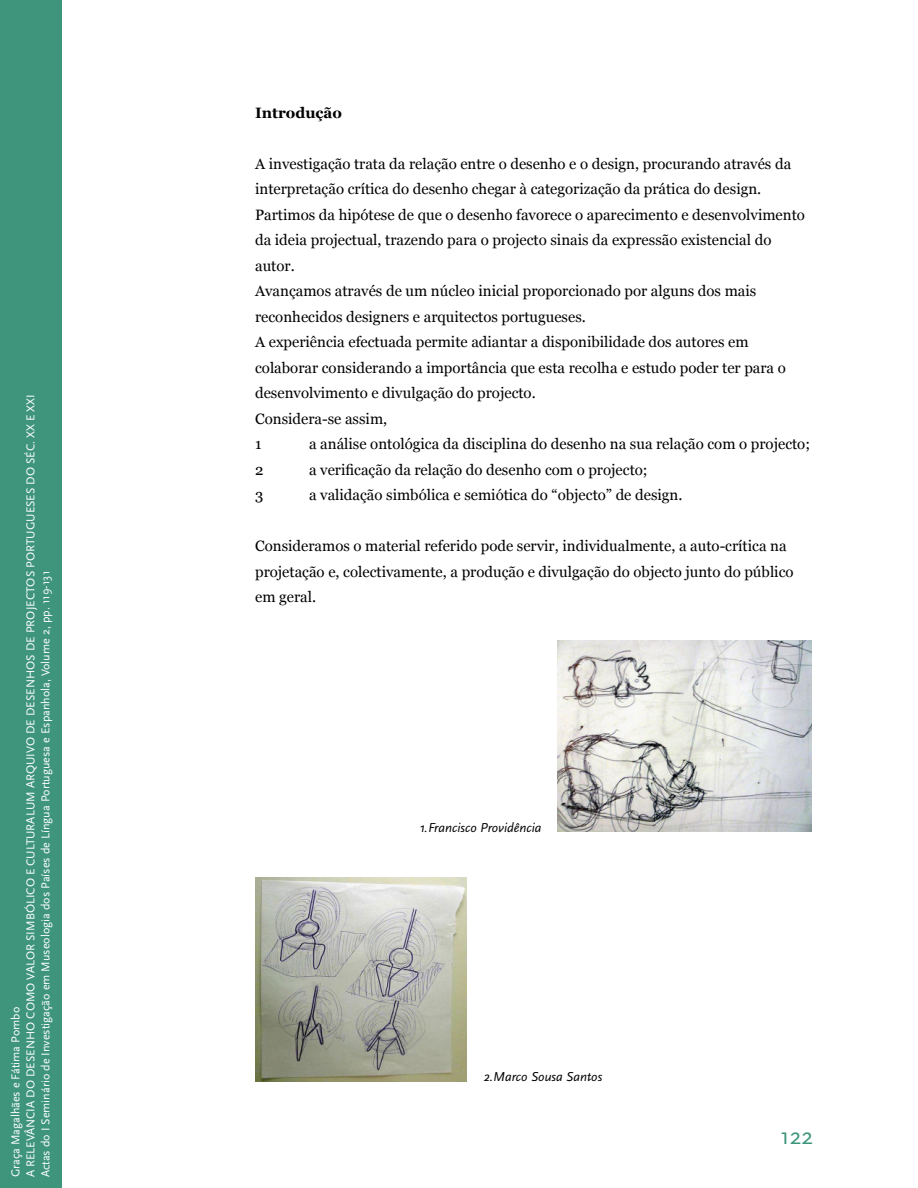
<style>
.page{position:relative;width:918px;height:1188px;background:#fff}
.page>*{position:absolute;margin:0;border:0;box-sizing:border-box;transform-origin:0 0}
.t1{font:24px "Scala Sans Pro";color:#3e957c}
.t2{font:15px/25.5px "Georgia";color:#000}
.t3{font:700 15px "Georgia";color:#000}
.t4{font:italic 13.5px "Scala Sans Pro";color:#000}
.t5{font:12px/15px "Scala Sans Pro";color:#fff}
</style>
<div class="page">
<div style="left:0;top:0;width:62px;height:1188px;background:#3e957c"></div>
<img style="left:558px;top:640px;width:254px;height:192px">
<img style="left:255px;top:877px;width:211px;height:205px">
<p class="t5" style="left:9px;top:1177px;width:785px;rotate:-90deg">Graça Magalhães e Fátima Pombo<br>A RELEVÂNCIA DO DESENHO COMO VALOR SIMBÓLICO E CULTURALUM ARQUIVO DE DESENHOS DE PROJECTOS PORTUGUESES DO SÉC. XX E XXI<br>Actas do I Seminário de Investigação em Museologia dos Países de Língua Portuguesa e Espanhola, Volume 2, pp. 119-131</p>
<p class="t3" style="left:255px;top:106px;width:88px">Introdução</p>
<p class="t2" style="left:255px;top:152px;width:551px">A investigação trata da relação entre o desenho e o design, procurando através da interpretação crítica do desenho chegar à categorização da prática do design.<br>Partimos da hipótese de que o desenho favorece o aparecimento e desenvolvimento da ideia projectual, trazendo para o projecto sinais da expressão existencial do autor.<br>Avançamos através de um núcleo inicial proporcionado por alguns dos mais reconhecidos designers e arquitectos portugueses.<br>A experiência efectuada permite adiantar a disponibilidade dos autores em colaborar considerando a importância que esta recolha e estudo poder ter para o desenvolvimento e divulgação do projecto.<br>Considera-se assim,<br>1</p>
<p class="t2" style="left:309px;top:432px;width:502px">a análise ontológica da disciplina do desenho na sua relação com o projecto;</p>
<p class="t2" style="left:255px;top:458px;width:10px">2</p>
<p class="t2" style="left:309px;top:458px;width:340px">a verificação da relação do desenho com o projecto;</p>
<p class="t2" style="left:255px;top:483px;width:10px">3</p>
<p class="t2" style="left:309px;top:483px;width:375px">a validação simbólica e semiótica do “objecto” de design.</p>
<p class="t2" style="left:255px;top:534px;width:540px">Consideramos o material referido pode servir, individualmente, a auto-crítica na projetação e, colectivamente, a produção e divulgação do objecto junto do público em geral.</p>
<p class="t4" style="left:420px;top:822px;width:123px">1.Francisco Providência</p>
<p class="t4" style="left:484px;top:1071px;width:120px">2.Marco Sousa Santos</p>
<h1 class="t1" style="left:780px;top:1124px;width:35px">122</h1>
</div>
